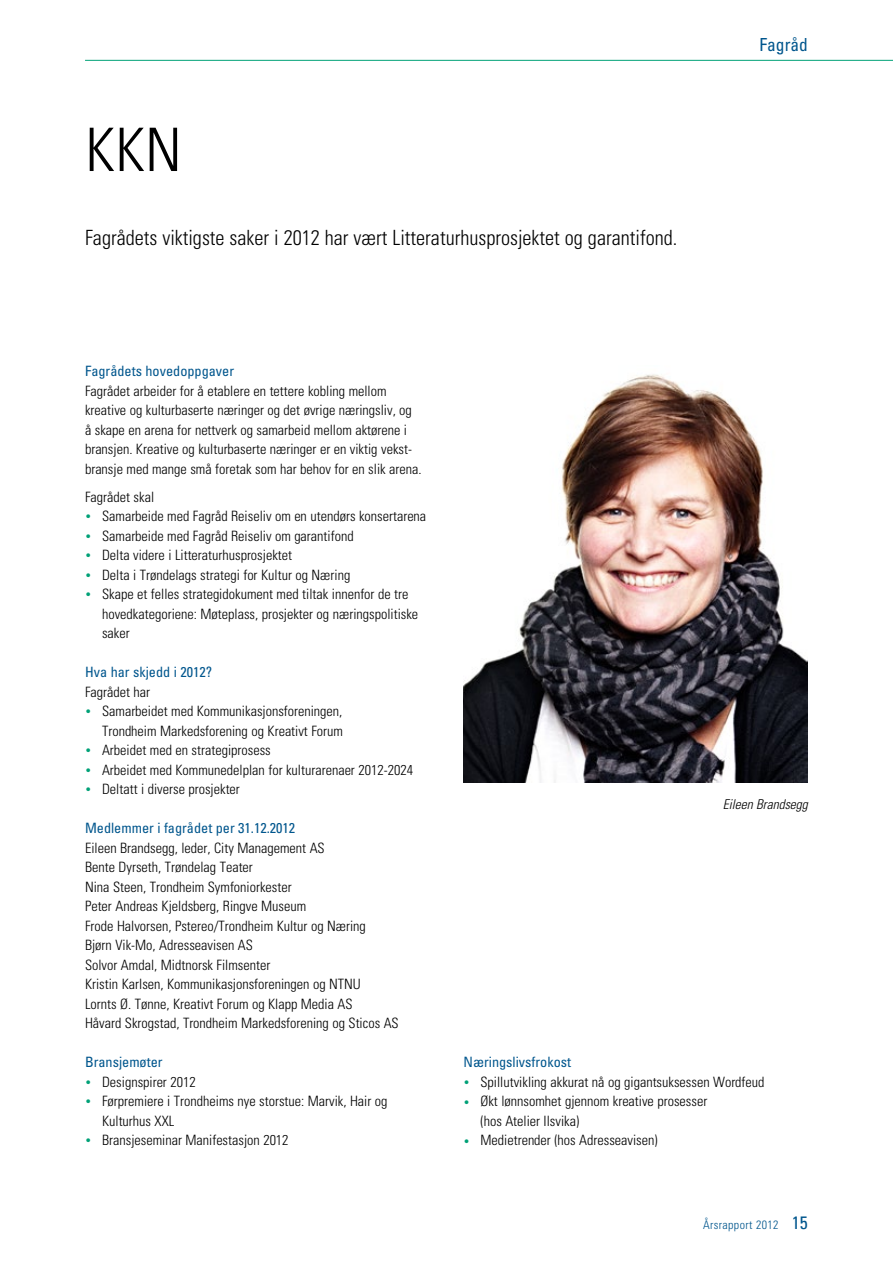
<style>
.page{position:relative;width:893px;height:1263px;background:#fff}
.page>*{position:absolute;margin:0;border:0;box-sizing:border-box;transform-origin:0 0}
.t1{font:300 condensed 60px "Univers LT Std";color:#000}
.t2{font:300 condensed 21px "Univers LT Std";color:#000}
.t3{font:condensed 18px "Univers LT Std";color:#00568d}
.t4{font:300 condensed 14.25px/19.5px "Univers LT Std";color:#000}
.t5{font:condensed 14.25px "Univers LT Std";color:#00568d}
.t6{font:italic 300 condensed 13.5px "Univers LT Std";color:#000}
.t7{font:300 condensed 12px "Univers LT Std";letter-spacing:.03em;color:#00568d}
.s1{font-size:10.5px;color:#00a177}
.s2{font-weight:400;font-size:18px}
</style>
<div class="page">
<img style="left:463px;top:374px;width:345px;height:408px">
<hr style="left:85px;top:60px;width:808px;height:1px;background:#00a177">
<h1 class="t1" style="left:85px;top:114px;width:98px">KKN</h1>
<h2 class="t2" style="left:85px;top:225px;width:594px">Fagrådets viktigste saker i 2012 har vært Litteraturhusprosjektet og garantifond.</h2>
<p class="t3" style="left:759px;top:33px;width:50px">Fagråd</p>
<p class="t5" style="left:85px;top:362px;width:151px">Fagrådets hovedoppgaver</p>
<p class="t4" style="left:85px;top:381px;width:338px">Fagrådet arbeider for å etablere en tettere kobling mellom kreative og kulturbaserte næringer og det øvrige næringsliv, og å skape en arena for nettverk og samarbeid mellom aktørene i bransjen. Kreative og kulturbaserte næringer er en viktig vekst&shy;bransje med mange små foretak som har behov for en slik arena.</p>
<p class="t4" style="left:85px;top:487px;width:71px">Fagrådet skal</p>
<p class="t4" style="left:85px;top:506px;width:343px"><span class="s1">•</span> Samarbeide med Fagråd Reiseliv om en utendørs konsertarena</p>
<p class="t4" style="left:85px;top:526px;width:270px"><span class="s1">•</span> Samarbeide med Fagråd Reiseliv om garantifond</p>
<p class="t4" style="left:85px;top:545px;width:209px"><span class="s1">•</span> Delta videre i Litteraturhusprosjektet</p>
<p class="t4" style="left:85px;top:565px;width:267px"><span class="s1">•</span> Delta i Trøndelags strategi for Kultur og Næring</p>
<p class="t4" style="left:102px;top:584px;width:318px;text-indent:-17px"><span class="s1">•</span> Skape et felles strategidokument med tiltak innenfor de tre hovedkategoriene: Møteplass, prosjekter og næringspolitiske saker</p>
<p class="t5" style="left:85px;top:663px;width:129px">Hva har skjedd i 2012?</p>
<p class="t4" style="left:85px;top:682px;width:67px">Fagrådet har</p>
<p class="t4" style="left:85px;top:701px;width:260px;text-align:right"><span class="s1">•</span> Samarbeidet med Kommunikasjonsforeningen,<br>Trondheim Markedsforening og Kreativt Forum</p>
<p class="t4" style="left:85px;top:740px;width:187px"><span class="s1">•</span> Arbeidet med en strategiprosess</p>
<p class="t4" style="left:85px;top:760px;width:329px"><span class="s1">•</span> Arbeidet med Kommunedelplan for kulturarenaer 2012-2024</p>
<p class="t4" style="left:85px;top:779px;width:156px"><span class="s1">•</span> Deltatt i diverse prosjekter</p>
<p class="t5" style="left:85px;top:819px;width:212px">Medlemmer i fagrådet per 31.12.2012</p>
<p class="t4" style="left:85px;top:838px;width:315px">Eileen Brandsegg, leder, City Management AS<br>Bente Dyrseth, Trøndelag Teater<br>Nina Steen, Trondheim Symfoniorkester<br>Peter Andreas Kjeldsberg, Ringve Museum<br>Frode Halvorsen, Pstereo/Trondheim Kultur og Næring<br>Bjørn Vik-Mo, Adresseavisen AS<br>Solvor Amdal, Midtnorsk Filmsenter<br>Kristin Karlsen, Kommunikasjonsforeningen og NTNU<br>Lornts Ø. Tønne, Kreativt Forum og Klapp Media AS<br>Håvard Skrogstad, Trondheim Markedsforening og Sticos AS</p>
<p class="t5" style="left:85px;top:1053px;width:79px">Bransjemøter</p>
<p class="t4" style="left:85px;top:1072px;width:112px"><span class="s1">•</span> Designspirer 2012</p>
<p class="t4" style="left:102px;top:1091px;width:287px;text-indent:-17px"><span class="s1">•</span> Førpremiere i Trondheims nye storstue: Marvik, Hair og<br>Kulturhus XXL</p>
<p class="t4" style="left:85px;top:1130px;width:205px"><span class="s1">•</span> Bransjeseminar Manifestasjon 2012</p>
<p class="t6" style="left:723px;top:796px;width:86px">Eileen Brandsegg</p>
<p class="t5" style="left:463px;top:1053px;width:109px">Næringslivsfrokost</p>
<p class="t4" style="left:463px;top:1072px;width:303px"><span class="s1">•</span> Spillutvikling akkurat nå og gigantsuksessen Wordfeud</p>
<p class="t4" style="left:480px;top:1092px;width:228px;text-indent:-17px"><span class="s1">•</span> Økt lønnsomhet gjennom kreative prosesser (hos Atelier Ilsvika)</p>
<p class="t4" style="left:463px;top:1131px;width:196px"><span class="s1">•</span> Medietrender (hos Adresseavisen)</p>
<p class="t7" style="left:703px;top:1218px;width:106px">Årsrapport 2012 <span class="s2">15</span></p>
</div>
